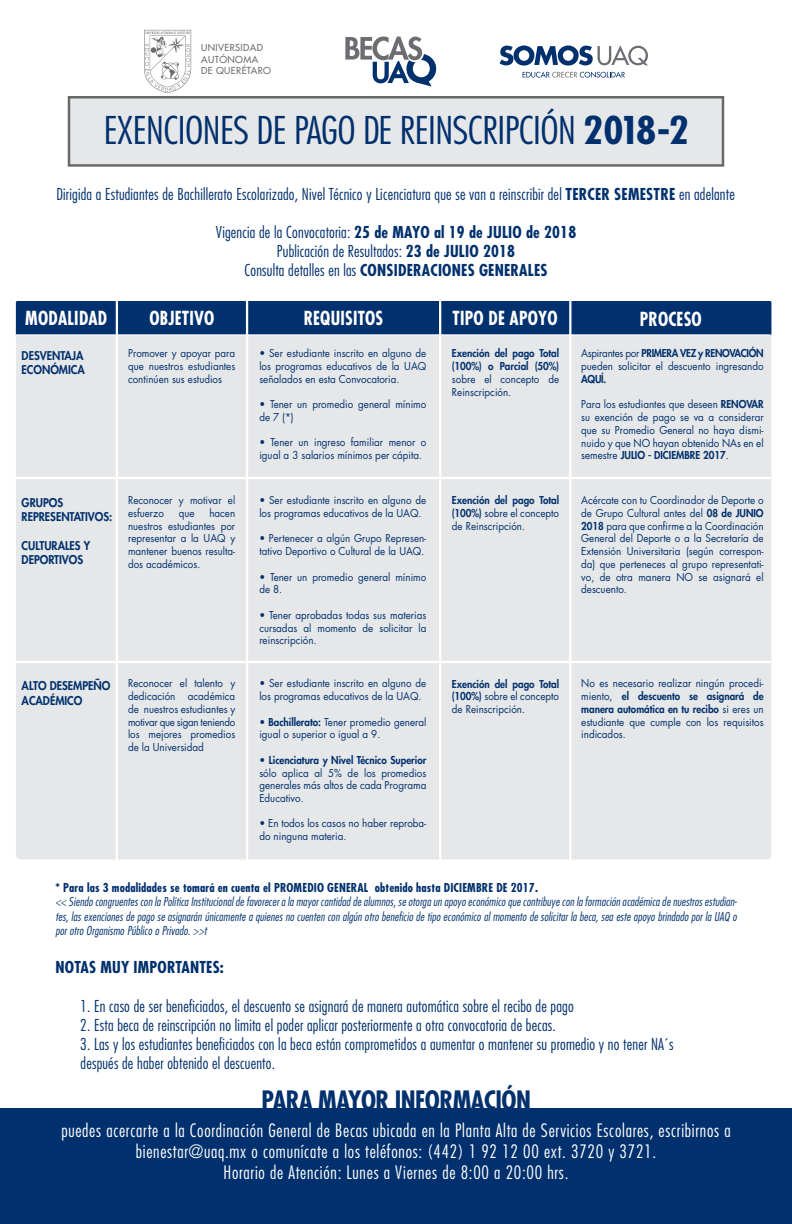
<style>
.page{position:relative;width:792px;height:1224px;background:#fff}
.page>*{position:absolute;margin:0;border:0;box-sizing:border-box;transform-origin:0 0}
.t1{font:300 condensed 37.2px "Futura Std";letter-spacing:-.015em;color:#00306d;scale:1.1 1}
.t2{font:700 condensed 26px "Futura Std";letter-spacing:-.02em;color:#00306d}
.t3{font:700 condensed 18.9px "Futura Std";letter-spacing:.015em;color:#fff;scale:.93 1}
.t4{font:300 condensed 18px/20.8px "Futura Std";letter-spacing:.04em;color:#fff;text-align:center}
.t5{font:300 condensed 16px/19.2px "Futura Std";letter-spacing:.015em;color:#00306d;text-align:center}
.t6{font:700 condensed 16px "Futura Std";letter-spacing:.015em;color:#00306d}
.t7{font:italic 300 condensed 12px/14.4px "Futura Std";letter-spacing:.015em;color:#00306d;text-align:justify}
.t8{font:700 condensed 12px "Futura Std";letter-spacing:.015em;color:#00306d}
.t9{font:800 11.8px/14.1px "Futura Std";color:#00306d;scale:.93 1}
.t10{font:10.6px/12.7px "Futura Std";color:#00306d;text-align:justify;scale:.93 1}
.t11{font:800 10.6px/12.7px "Futura Std";color:#00306d;scale:.93 1}
.t12{font:500 9.4px/11.3px "Futura Std";letter-spacing:.04em;color:#6c6d70}
.s1{font-weight:700}
.s2{font-weight:800}
</style>
<div class="page">
<div style="left:0;top:1108px;width:792px;height:116px;background:#00306d"></div>
<div style="left:68px;top:96px;width:656px;height:71px;background:#e6e7e9;border:2px solid #666968"></div>
<svg style="left:345px;top:36px;width:91px;height:50px"></svg>
<svg style="left:144px;top:30px;width:47px;height:63px"></svg>
<svg style="left:500px;top:45px;width:148px;height:21px"></svg>
<svg style="left:523px;top:72px;width:102px;height:6px"></svg>
<div style="left:16px;top:301px;width:755px;height:559px;background:#e6e7e9;border-radius:5px"></div>
<div style="left:16px;top:301px;width:755px;height:34px;background:#00306d"></div>
<hr style="left:246px;top:301px;width:2px;height:559px;background:#fff">
<hr style="left:439px;top:301px;width:2px;height:559px;background:#fff">
<hr style="left:569px;top:301px;width:2px;height:559px;background:#fff">
<hr style="left:16px;top:477px;width:755px;height:2px;background:#fff">
<hr style="left:16px;top:661px;width:755px;height:2px;background:#fff">
<hr style="left:116px;top:301px;width:2px;height:559px;background:#fff">
<hr style="left:16px;top:334px;width:754px;height:1px;background:#fff">
<p class="t12" style="left:201px;top:42px;width:71px">UNIVERSIDAD<br>AUTÓNOMA<br>DE QUERÉTARO</p>
<h1 class="t1" style="left:104px;top:109px;width:534px">EXENCIONES DE PAGO DE REINSCRIPCIÓN <span class="s1">2018-2</span></h1>
<h3 class="t5" style="left:56px;top:184px;width:680px">Dirigida a Estudiantes de Bachillerato Escolarizado, Nivel Técnico y Licenciatura que se van a reinscribir del <span class="s1">TERCER SEMESTRE</span> en adelante</h3>
<h3 class="t5" style="left:216px;top:223px;width:362px">Vigencia de la Convocatoria: <span class="s1">25 de MAYO al 19 de JULIO de 2018<br></span>Publicación de Resultados: <span class="s1">23 de JULIO 2018<br></span>Consulta detalles en las <span class="s1">CONSIDERACIONES GENERALES</span></h3>
<h3 class="t3" style="left:25px;top:306px;width:90px">MODALIDAD</h3>
<h3 class="t3" style="left:149px;top:306px;width:71px">OBJETIVO</h3>
<h3 class="t3" style="left:304px;top:306px;width:87px">REQUISITOS</h3>
<h3 class="t3" style="left:453px;top:306px;width:114px">TIPO DE APOYO</h3>
<h3 class="t3" style="left:640px;top:307px;width:68px">PROCESO</h3>
<p class="t11" style="left:452px;top:347px;width:117px">Exención del pago Total (100%) o Parcial (50%)</p>
<p class="t10" style="left:452px;top:373px;width:117px">sobre el concepto de<br>Reinscripción.</p>
<p class="t10" style="left:581px;top:347px;width:198px">Aspirantes por <span class="s2">PRIMERA VEZ y RENOVACIÓN </span>pueden solicitar el descuento ingresando</p>
<p class="t11" style="left:581px;top:373px;width:29px">AQUÍ.</p>
<p class="t10" style="left:581px;top:398px;width:198px">Para los estudiantes que deseen <span class="s2">RENOVAR </span>su exención de pago se va a considerar que su Promedio General no haya dismi&shy;nuido y que NO hayan obtenido NAs en el semestre <span class="s2">JULIO - DICIEMBRE 2017</span>.</p>
<p class="t10" style="left:128px;top:347px;width:117px">Promover y apoyar para que nuestros estudiantes continúen sus estudios</p>
<p class="t10" style="left:259px;top:347px;width:181px">• Ser estudiante inscrito en alguno de los programas educativos de la UAQ señalados en esta Convocatoria.</p>
<p class="t10" style="left:259px;top:398px;width:181px">• Tener un promedio general mínimo de 7 (*)</p>
<p class="t10" style="left:259px;top:436px;width:181px">• Tener un ingreso familiar menor o igual a 3 salarios mínimos per cápita.</p>
<p class="t9" style="left:22px;top:349px;width:69px">DESVENTAJA<br>ECONÓMICA</p>
<p class="t9" style="left:22px;top:496px;width:99px">GRUPOS<br>REPRESENTATIVOS:</p>
<p class="t9" style="left:22px;top:538px;width:75px">CULTURALES Y<br>DEPORTIVOS</p>
<p class="t10" style="left:128px;top:494px;width:117px">Reconocer y motivar el esfuerzo</p>
<p class="t10" style="left:128px;top:507px;width:117px;text-indent:81px">hacen nuestros estudiantes por representar a la UAQ y mantener buenos resulta&shy;dos académicos.</p>
<p class="t10" style="left:179px;top:507px;width:19px">que</p>
<p class="t9" style="left:22px;top:679px;width:97px">ALTO DESEMPEÑO<br>ACADÉMICO</p>
<p class="t10" style="left:128px;top:677px;width:117px">Reconocer el talento y dedicación académica de nuestros estudiantes y motivar que sigan teniendo los mejores promedios de la Universidad</p>
<p class="t10" style="left:259px;top:494px;width:181px">• Ser estudiante inscrito en alguno de los programas educativos de la UAQ.</p>
<p class="t10" style="left:259px;top:532px;width:181px">• Pertenecer a algún Grupo Represen&shy;tativo Deportivo o Cultural de la UAQ.</p>
<p class="t10" style="left:259px;top:571px;width:181px">• Tener un promedio general mínimo de 8.</p>
<p class="t10" style="left:259px;top:609px;width:181px">• Tener aprobadas todas sus materias cursadas al momento de solicitar la reinscripción.</p>
<p class="t10" style="left:259px;top:677px;width:181px">• Ser estudiante inscrito en alguno de los programas educativos de la UAQ.</p>
<p class="t10" style="left:259px;top:715px;width:181px">• <span class="s2">Bachillerato:</span> Tener promedio general igual o superior o igual a 9.</p>
<p class="t10" style="left:259px;top:754px;width:181px">• <span class="s2">Licenciatura y Nivel Técnico Superior </span>sólo aplica al 5% de los promedios generales más altos de cada Programa Educativo.</p>
<p class="t10" style="left:259px;top:817px;width:181px">• En todos los casos no haber reproba&shy;do ninguna materia.</p>
<p class="t10" style="left:452px;top:494px;width:117px"><span class="s2">Exención del pago Total (100%)</span> sobre el concepto de Reinscripción.</p>
<p class="t10" style="left:581px;top:494px;width:198px">Acércate con tu Coordinador de Deporte o de Grupo Cultural antes del <span class="s2">08 de JUNIO 2018</span> para que confirme a la Coordinación General del Deporte o a la Secretaría de Extensión Universitaria (según correspon&shy;da) que perteneces al grupo representati&shy;vo, de otra manera NO se asignará el descuento.</p>
<p class="t10" style="left:452px;top:678px;width:117px"><span class="s2">Exención del pago Total (100%)</span> sobre el concepto de Reinscripción.</p>
<p class="t10" style="left:581px;top:677px;width:198px">No es necesario realizar ningún procedi&shy;miento, <span class="s2">el descuento se asignará de manera automática en tu recibo</span> si eres un estudiante que cumple con los requisitos indicados.</p>
<p class="t8" style="left:56px;top:880px;width:484px">* Para las 3 modalidades se tomará en cuenta el PROMEDIO GENERAL obtenido hasta DICIEMBRE DE 2017.</p>
<p class="t7" style="left:56px;top:895px;width:683px">&lt;&lt; Siendo congruentes con la Política Institucional de favorecer a la mayor cantidad de alumnos, se otorga un apoyo económico que contribuye con la formación académica de nuestros estudian&shy;tes, las exenciones de pago se asignarán únicamente a quienes no cuenten con algún otro beneficio de tipo económico al momento de solicitar la beca, sea este apoyo brindado por la UAQ o por otro Organismo Público o Privado. &gt;&gt;t</p>
<h3 class="t6" style="left:56px;top:958px;width:170px">NOTAS MUY IMPORTANTES:</h3>
<h3 class="t5" style="left:80px;top:996px;width:495px">1. En caso de ser beneficiados, el descuento se asignará de manera automática sobre el recibo de pago</h3>
<h3 class="t5" style="left:80px;top:1015px;width:477px">2. Esta beca de reinscripción no limita el poder aplicar posteriormente a otra convocatoria de becas.</h3>
<h3 class="t5" style="left:80px;top:1035px;width:595px;text-align:left">3. Las y los estudiantes beneficiados con la beca están comprometidos a aumentar o mantener su promedio y no tener NA´s después de haber obtenido el descuento.</h3>
<h2 class="t2" style="left:262px;top:1084px;width:271px">PARA MAYOR INFORMACIÓN</h2>
<p class="t4" style="left:61px;top:1120px;width:671px">puedes acercarte a la Coordinación General de Becas ubicada en la Planta Alta de Servicios Escolares, escribirnos a bienestar@uaq.mx o comunícate a los teléfonos: (442) 1 92 12 00 ext. 3720 y 3721.<br>Horario de Atención: Lunes a Viernes de 8:00 a 20:00 hrs.</p>
</div>
